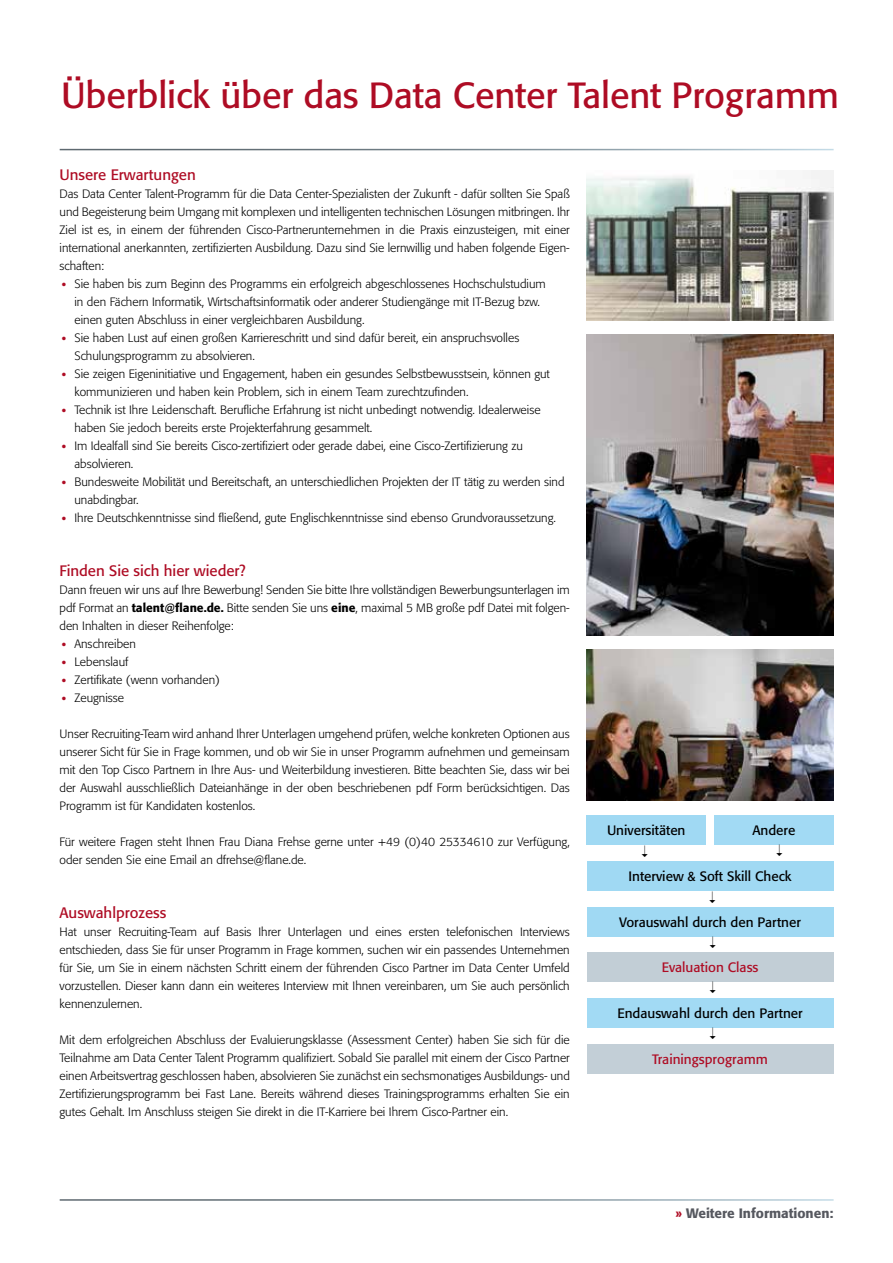
<style>
.page{position:relative;width:893px;height:1263px;background:#fff}
.page>*{position:absolute;margin:0;border:0;box-sizing:border-box;transform-origin:0 0}
.t1{font:36px "Formata";letter-spacing:-.005em;color:#ae0c24}
.t2{font:15px "Formata";color:#ae0c24}
.t3{font:13.5px "Formata";color:#000}
.t4{font:13.5px "Formata";color:#ae0c24}
.t5{font:500 13.5px "Formata";color:#56585f}
.t6{font:300 12px/18px "Formata";color:#000}
.s1{font-family:"Zapf Chancery";font-weight:500;font-style:italic;color:#ae0c24}
.s2{font-weight:500}
.s3{color:#ae0c24}
</style>
<div class="page">
<img style="left:587px;top:650px;width:246px;height:151px">
<img style="left:587px;top:335px;width:246px;height:300px">
<img style="left:587px;top:170px;width:246px;height:151px">
<div style="left:587px;top:1044px;width:246px;height:29px;background:#c3cfd7"></div>
<div style="left:587px;top:998px;width:246px;height:29px;background:#a2daf4"></div>
<div style="left:587px;top:952px;width:246px;height:30px;background:#c2ced6"></div>
<div style="left:587px;top:907px;width:246px;height:29px;background:#a0d9f3"></div>
<div style="left:587px;top:861px;width:246px;height:30px;background:#a0d9f3"></div>
<div style="left:587px;top:815px;width:119px;height:30px;background:#a0d9f3"></div>
<div style="left:714px;top:815px;width:119px;height:30px;background:#a2daf4"></div>
<h1 class="t1" style="left:61px;top:73px;width:780px">Überblick über das Data Center Talent Programm</h1>
<p class="t2" style="left:60px;top:166px;width:138px">Unsere Erwartungen</p>
<p class="t6" style="left:60px;top:185px;width:512px;text-align:justify">Das Data Center Talent-Programm für die Data Center-Spezialisten der Zukunft - dafür sollten Sie Spaß und Begeisterung beim Umgang mit komplexen und intelligenten technischen Lösungen mitbringen. Ihr Ziel ist es, in einem der führenden Cisco-Partnerunternehmen in die Praxis einzusteigen, mit einer international anerkannten, zertifizierten Ausbildung. Dazu sind Sie lernwillig und haben folgende Eigen&shy;schaften:</p>
<p class="t6" style="left:74px;top:275px;width:473px;text-indent:-15px"><span class="s1">•</span> Sie haben bis zum Beginn des Programms ein erfolgreich abgeschlossenes Hochschulstudium in den Fächern Informatik, Wirtschaftsinformatik oder anderer Studiengänge mit IT-Bezug bzw. einen guten Abschluss in einer vergleichbaren Ausbildung.</p>
<p class="t6" style="left:74px;top:329px;width:446px;text-indent:-15px"><span class="s1">•</span> Sie haben Lust auf einen großen Karriereschritt und sind dafür bereit, ein anspruchsvolles<br>Schulungsprogramm zu absolvieren.</p>
<p class="t6" style="left:74px;top:365px;width:477px;text-indent:-15px"><span class="s1">•</span> Sie zeigen Eigeninitiative und Engagement, haben ein gesundes Selbstbewusstsein, können gut kommunizieren und haben kein Problem, sich in einem Team zurechtzufinden.</p>
<p class="t6" style="left:74px;top:401px;width:468px;text-indent:-15px"><span class="s1">•</span> Technik ist Ihre Leidenschaft. Berufliche Erfahrung ist nicht unbedingt notwendig. Idealerweise haben Sie jedoch bereits erste Projekterfahrung gesammelt.</p>
<p class="t6" style="left:74px;top:437px;width:450px;text-indent:-15px"><span class="s1">•</span> Im Idealfall sind Sie bereits Cisco-zertifiziert oder gerade dabei, eine Cisco-Zertifizierung zu absolvieren.</p>
<p class="t6" style="left:74px;top:473px;width:492px;text-indent:-15px"><span class="s1">•</span> Bundesweite Mobilität und Bereitschaft, an unterschiedlichen Projekten der IT tätig zu werden sind unabdingbar.</p>
<p class="t6" style="left:60px;top:509px;width:498px"><span class="s1">•</span> Ihre Deutschkenntnisse sind fließend, gute Englischkenntnisse sind ebenso Grundvoraussetzung.</p>
<p class="t2" style="left:60px;top:562px;width:188px">Finden Sie sich hier wieder?</p>
<p class="t6" style="left:60px;top:581px;width:512px;text-align:justify">Dann freuen wir uns auf Ihre Bewerbung! Senden Sie bitte Ihre vollständigen Bewerbungsunterlagen im pdf Format an <span class="s2">talent@flane.de.</span> Bitte senden Sie uns <span class="s2">eine</span>, maximal 5 MB große pdf Datei mit folgen&shy;den Inhalten in dieser Reihenfolge:</p>
<p class="t6" style="left:60px;top:635px;width:78px"><span class="s1">•</span> Anschreiben</p>
<p class="t6" style="left:60px;top:653px;width:70px"><span class="s1">•</span> Lebenslauf</p>
<p class="t6" style="left:60px;top:671px;width:162px"><span class="s1">•</span> Zertifikate (wenn vorhanden)</p>
<p class="t6" style="left:60px;top:689px;width:66px"><span class="s1">•</span> Zeugnisse</p>
<p class="t6" style="left:60px;top:725px;width:512px;text-align:justify">Unser Recruiting-Team wird anhand Ihrer Unterlagen umgehend prüfen, welche konkreten Optionen aus unserer Sicht für Sie in Frage kommen, und ob wir Sie in unser Programm aufnehmen und gemeinsam mit den Top Cisco Partnern in Ihre Aus- und Weiterbildung investieren. Bitte beachten Sie, dass wir bei der Auswahl ausschließlich Dateianhänge in der oben beschriebenen pdf Form berücksichtigen. Das Programm ist für Kandidaten kostenlos.</p>
<p class="t6" style="left:60px;top:833px;width:512px">Für weitere Fragen steht Ihnen Frau Diana Frehse gerne unter +49 (0)40 25334610 zur Verfügung, oder senden Sie eine Email an dfrehse@flane.de.</p>
<p class="t2" style="left:60px;top:904px;width:108px">Auswahlprozess</p>
<p class="t6" style="left:60px;top:923px;width:512px;text-align:justify">Hat unser Recruiting-Team auf Basis Ihrer Unterlagen und eines ersten telefonischen Interviews entschieden, dass Sie für unser Programm in Frage kommen, suchen wir ein passendes Unternehmen für Sie, um Sie in einem nächsten Schritt einem der führenden Cisco Partner im Data Center Umfeld vorzustellen. Dieser kann dann ein weiteres Interview mit Ihnen vereinbaren, um Sie auch persönlich kennenzulernen.</p>
<p class="t6" style="left:60px;top:1031px;width:512px;text-align:justify">Mit dem erfolgreichen Abschluss der Evaluierungsklasse (Assessment Center) haben Sie sich für die Teilnahme am Data Center Talent Programm qualifiziert. Sobald Sie parallel mit einem der Cisco Partner einen Arbeitsvertrag geschlossen haben, absolvieren Sie zunächst ein sechsmonatiges Ausbildungs- und Zertifizierungsprogramm bei Fast Lane. Bereits während dieses Trainingsprogramms erhalten Sie ein gutes Gehalt. Im Anschluss steigen Sie direkt in die IT-Karriere bei Ihrem Cisco-Partner ein.</p>
<p class="t3" style="left:607px;top:822px;width:80px">Universitäten</p>
<p class="t3" style="left:752px;top:822px;width:45px">Andere</p>
<p class="t3" style="left:628px;top:868px;width:165px">Interview &amp; Soft Skill Check</p>
<p class="t3" style="left:619px;top:914px;width:183px">Vorauswahl durch den Partner</p>
<p class="t4" style="left:662px;top:959px;width:98px">Evaluation Class</p>
<p class="t3" style="left:617px;top:1005px;width:187px">Endauswahl durch den Partner</p>
<p class="t4" style="left:652px;top:1051px;width:117px">Trainingsprogramm</p>
<p class="t5" style="left:675px;top:1205px;width:160px"><span class="s3">»</span> Weitere Informationen:</p>
</div>
